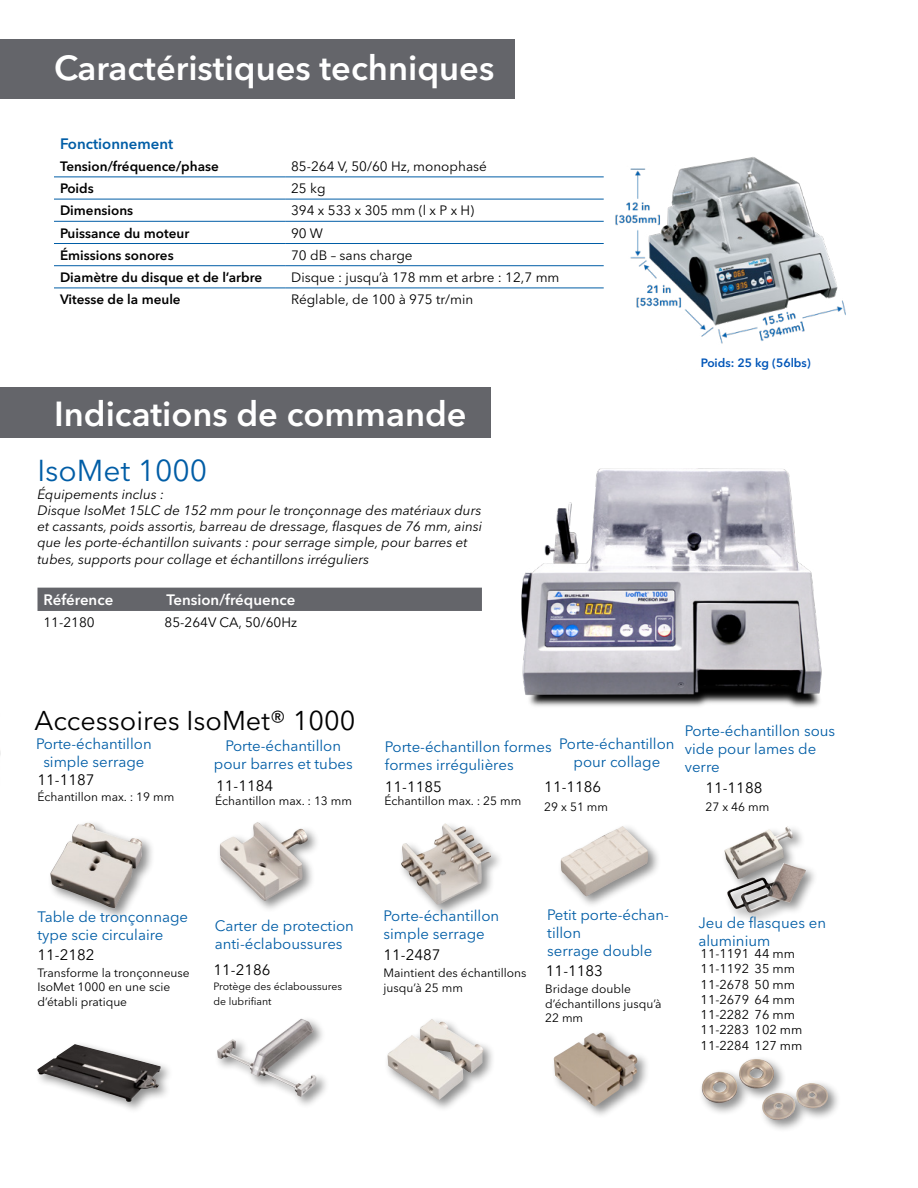
<style>
.page{position:relative;width:918px;height:1188px;background:#fff}
.page>*{position:absolute;margin:0;border:0;box-sizing:border-box;transform-origin:0 0}
.t1{font:600 34.5px "Avenir Next LT Pro";color:#fff}
.t2{font:30px "Avenir Next LT Pro";color:#005da6}
.t3{font:27px "Avenir Next LT Pro";color:#000}
.t4{font:15px/18px "Avenir Next LT Pro";color:#005da6}
.t5{font:15px "Avenir Next LT Pro";color:#000}
.t6{font:600 15px "Avenir Next LT Pro";color:#fff}
.t7{font:600 15px "Avenir Next LT Pro";color:#005da6}
.t8{font:italic 13.5px/16.2px "Avenir Next LT Pro";color:#000}
.t9{font:13.5px "Avenir Next LT Pro";color:#000}
.t10{font:600 13.5px "Avenir Next LT Pro";color:#000}
.t11{font:12.75px/15.3px "Avenir Next LT Pro";color:#000}
.t12{font:12px/14.4px "Avenir Next LT Pro";color:#000}
.t13{font:600 12px "Avenir Next LT Pro";color:#0055b8}
.t14{font:10.5px/15px "Avenir Next LT Pro";color:#000}
</style>
<div class="page">
<div style="left:38px;top:588px;width:444px;height:23px;background:#64656a"></div>
<hr style="left:54px;top:177px;width:231px;height:1px;background:#005da6">
<hr style="left:285px;top:177px;width:319px;height:1px;background:#005da6">
<hr style="left:54px;top:199px;width:231px;height:1px;background:#005da6">
<hr style="left:285px;top:199px;width:319px;height:1px;background:#005da6">
<hr style="left:54px;top:221px;width:231px;height:1px;background:#005da6">
<hr style="left:285px;top:221px;width:319px;height:1px;background:#005da6">
<hr style="left:54px;top:243px;width:231px;height:1px;background:#005da6">
<hr style="left:285px;top:243px;width:319px;height:1px;background:#005da6">
<hr style="left:54px;top:265px;width:231px;height:1px;background:#005da6">
<hr style="left:285px;top:265px;width:319px;height:1px;background:#005da6">
<hr style="left:54px;top:288px;width:231px;height:1px;background:#005da6">
<hr style="left:285px;top:288px;width:319px;height:1px;background:#005da6">
<div style="left:0;top:39px;width:514px;height:59px;background:#64656a"></div>
<div style="left:0;top:387px;width:490px;height:51px;background:#64656a"></div>
<img style="left:603px;top:157px;width:243px;height:187px">
<img style="left:521px;top:468px;width:301px;height:239px">
<div style="left:47px;top:820px;width:108px;height:101px;background:#000;opacity:.45"></div>
<img style="left:50px;top:823px;width:93px;height:85px">
<div style="left:216px;top:819px;width:105px;height:94px;background:#000;opacity:.45"></div>
<img style="left:220px;top:822px;width:88px;height:79px">
<div style="left:398px;top:820px;width:106px;height:97px;background:#000;opacity:.45"></div>
<img style="left:400px;top:823px;width:91px;height:82px">
<div style="left:557px;top:823px;width:105px;height:86px;background:#000;opacity:.45"></div>
<img style="left:561px;top:826px;width:88px;height:70px">
<div style="left:721px;top:823px;width:98px;height:102px;background:#000;opacity:.45"></div>
<img style="left:724px;top:826px;width:82px;height:87px">
<div style="left:551px;top:1029px;width:99px;height:90px;background:#000;opacity:.45"></div>
<img style="left:553px;top:1033px;width:86px;height:73px">
<div style="left:34px;top:1041px;width:139px;height:74px;background:#000;opacity:.45"></div>
<img style="left:37px;top:1044px;width:124px;height:58px">
<div style="left:213px;top:1015px;width:117px;height:94px;background:#000;opacity:.45"></div>
<img style="left:217px;top:1019px;width:99px;height:78px">
<div style="left:384px;top:1015px;width:112px;height:97px;background:#000;opacity:.45"></div>
<img style="left:387px;top:1018px;width:97px;height:82px">
<div style="left:759px;top:1080px;width:82px;height:53px;background:#000;opacity:.45"></div>
<img style="left:762px;top:1083px;width:68px;height:38px">
<div style="left:699px;top:1055px;width:88px;height:61px;background:#000;opacity:.45"></div>
<img style="left:702px;top:1059px;width:74px;height:46px">
<h1 class="t1" style="left:54px;top:47px;width:442px">Caractéristiques techniques</h1>
<p class="t7" style="left:60px;top:134px;width:115px">Fonctionnement</p>
<p class="t10" style="left:60px;top:158px;width:160px">Tension/fréquence/phase</p>
<p class="t9" style="left:291px;top:158px;width:197px">85-264 V, 50/60 Hz, monophasé</p>
<p class="t10" style="left:60px;top:180px;width:35px">Poids</p>
<p class="t9" style="left:291px;top:180px;width:36px">25 kg</p>
<p class="t10" style="left:60px;top:202px;width:75px">Dimensions</p>
<p class="t9" style="left:291px;top:203px;width:185px">394 x 533 x 305 mm (l x P x H)</p>
<p class="t10" style="left:60px;top:225px;width:131px">Puissance du moteur</p>
<p class="t9" style="left:291px;top:225px;width:33px">90 W</p>
<p class="t10" style="left:60px;top:247px;width:115px">Émissions sonores</p>
<p class="t9" style="left:291px;top:247px;width:123px">70 dB – sans charge</p>
<p class="t10" style="left:60px;top:269px;width:204px">Diamètre du disque et de l’arbre</p>
<p class="t9" style="left:291px;top:269px;width:270px">Disque : jusqu’à 178 mm et arbre : 12,7 mm</p>
<p class="t10" style="left:60px;top:291px;width:122px">Vitesse de la meule</p>
<p class="t9" style="left:291px;top:291px;width:184px">Réglable, de 100 à 975 tr/min</p>
<h1 class="t1" style="left:54px;top:393px;width:414px">Indications de commande</h1>
<h2 class="t2" style="left:38px;top:453px;width:171px">IsoMet 1000</h2>
<p class="t8" style="left:38px;top:486px;width:446px">Équipements inclus :<br>Disque IsoMet 15LC de 152 mm pour le tronçonnage des matériaux durs et cassants, poids assortis, barreau de dressage, flasques de 76 mm, ainsi que les porte-échantillon suivants : pour serrage simple, pour barres et tubes, supports pour collage et échantillons irréguliers</p>
<p class="t6" style="left:44px;top:591px;width:71px">Référence</p>
<p class="t6" style="left:166px;top:591px;width:130px">Tension/fréquence</p>
<p class="t9" style="left:44px;top:614px;width:53px">11-2180</p>
<p class="t9" style="left:165px;top:614px;width:134px">85-264V CA, 50/60Hz</p>
<p class="t13" style="left:701px;top:355px;width:112px">Poids: 25 kg (56lbs)</p>
<h3 class="t3" style="left:35px;top:705px;width:323px">Accessoires IsoMet® 1000</h3>
<p class="t4" style="left:36px;top:735px;width:117px;text-align:center">Porte-échantillon simple serrage</p>
<p class="t4" style="left:214px;top:737px;width:140px;text-align:center">Porte-échantillon pour barres et tubes</p>
<p class="t5" style="left:38px;top:771px;width:58px">11-1187</p>
<p class="t5" style="left:216px;top:776px;width:58px">11-1184</p>
<p class="t12" style="left:38px;top:789px;width:138px">Échantillon max. : 19 mm</p>
<p class="t12" style="left:215px;top:794px;width:138px">Échantillon max. : 13 mm</p>
<p class="t4" style="left:559px;top:735px;width:117px;text-align:center">Porte-échantillon pour collage</p>
<p class="t4" style="left:385px;top:737px;width:168px">Porte-échantillon formes formes irrégulières</p>
<p class="t12" style="left:544px;top:799px;width:65px">29 x 51 mm</p>
<p class="t5" style="left:544px;top:777px;width:58px">11-1186</p>
<p class="t5" style="left:385px;top:778px;width:58px">11-1185</p>
<p class="t12" style="left:384px;top:794px;width:138px">Échantillon max. : 25 mm</p>
<p class="t4" style="left:685px;top:722px;width:152px">Porte-échantillon sous vide pour lames de verre</p>
<p class="t5" style="left:705px;top:779px;width:58px">11-1188</p>
<p class="t12" style="left:706px;top:800px;width:65px">27 x 46 mm</p>
<p class="t4" style="left:38px;top:908px;width:152px">Table de tronçonnage type scie circulaire</p>
<p class="t12" style="left:38px;top:965px;width:154px">Transforme la tronçonneuse<br>IsoMet 1000 en une scie d’établi pratique</p>
<p class="t5" style="left:38px;top:945px;width:58px">11-2182</p>
<p class="t4" style="left:384px;top:906px;width:117px">Porte-échantillon simple serrage</p>
<p class="t4" style="left:215px;top:916px;width:141px">Carter de protection anti-éclaboussures</p>
<p class="t5" style="left:214px;top:960px;width:58px">11-2186</p>
<p class="t12" style="left:384px;top:965px;width:145px;line-height:15px">Maintient des échantillons jusqu’à 25 mm</p>
<p class="t5" style="left:384px;top:945px;width:58px">11-2487</p>
<p class="t14" style="left:214px;top:979px;width:130px">Protège des éclaboussures de lubrifiant</p>
<p class="t4" style="left:547px;top:905px;width:123px">Petit porte-échan&shy;tillon<br>serrage double</p>
<p class="t5" style="left:546px;top:962px;width:58px">11-1183</p>
<p class="t12" style="left:545px;top:982px;width:118px">Bridage double d’échantillons jusqu’à<br>22 mm</p>
<p class="t4" style="left:698px;top:914px;width:129px">Jeu de flasques en aluminium</p>
<p class="t11" style="left:701px;top:946px;width:103px">11-1191 44 mm<br>11-1192 35 mm<br>11-2678 50 mm<br>11-2679 64 mm<br>11-2282 76 mm<br>11-2283 102 mm<br>11-2284 127 mm</p>
</div>
